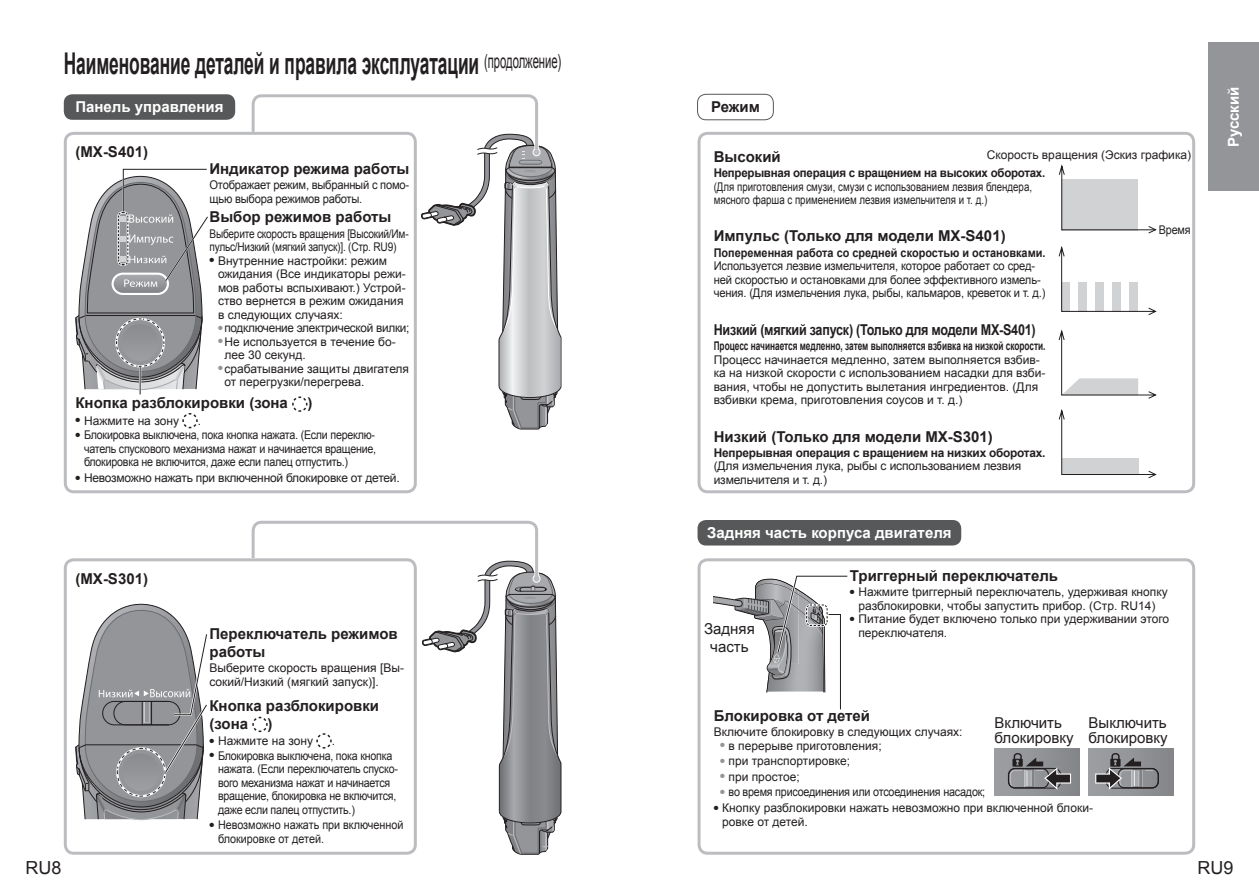
<style>
.page{position:relative;width:1259px;height:893px;background:#fff}
.page>*{position:absolute;margin:0;border:0;box-sizing:border-box;transform-origin:0 0}
.t1{font:700 30px "Arial";letter-spacing:-.005em;color:#231f20;scale:.58 1}
.t2{font:18px "Arial";color:#231f20}
.t3{font:700 15px/18px "Arial";color:#231f20}
.t4{font:700 15px "Arial";color:#fff}
.t5{font:15px/15px "Arial";color:#231f20}
.t6{font:700 15px "Arial";letter-spacing:-.02em;color:#231f20;scale:.84 1}
.t7{font:12px/13.5px "Arial";letter-spacing:-.01em;color:#231f20}
.t8{font:12px/13.5px "Arial";letter-spacing:-.01em;color:#231f20;scale:.89 1}
.t9{font:12px/13.5px "Arial";letter-spacing:-.01em;color:#231f20;scale:.93 1}
.t10{font:12px/13.5px "Arial";letter-spacing:-.01em;color:#231f20;scale:.81 1}
.t11{font:12px/13.5px "Arial";letter-spacing:-.01em;color:#231f20;scale:.9 1}
.t12{font:12px/13.5px "Arial";letter-spacing:-.01em;color:#231f20;scale:.84 1}
.t13{font:700 12px "Arial";letter-spacing:-.015em;color:#231f20;scale:.69 1}
.t14{font:700 12px "Arial";letter-spacing:-.015em;color:#231f20;scale:.91 1}
.t15{font:700 12px "Arial";letter-spacing:-.015em;color:#231f20;scale:.96 1}
.t16{font:700 12px "Arial";letter-spacing:-.015em;color:#231f20}
</style>
<div class="page">
<div style="left:1208px;top:43px;width:51px;height:148px;background:#939598"></div>
<div style="left:64px;top:94px;width:171px;height:26px;background:#57585a;border-radius:9px"></div>
<div style="left:697px;top:94px;width:76px;height:26px;border:1px solid #57585a;border-radius:9px"></div>
<div style="left:697px;top:520px;width:264px;height:25px;background:#57585a;border-radius:9px"></div>
<div style="left:64px;top:132px;width:353px;height:361px;border:3px solid #bcbdc0;border-radius:9px"></div>
<div style="left:697px;top:132px;width:498px;height:361px;border:3px solid #bcbdc0;border-radius:9px"></div>
<div style="left:697px;top:558px;width:498px;height:297px;border:3px solid #bcbdc0;border-radius:9px"></div>
<div style="left:64px;top:558px;width:353px;height:297px;border:3px solid #bcbdc0;border-radius:9px"></div>
<svg style="left:75px;top:604px;width:132px;height:216px"></svg>
<svg style="left:249px;top:520px;width:312px;height:335px"></svg>
<svg style="left:249px;top:94px;width:312px;height:335px"></svg>
<svg style="left:182px;top:413px;width:16px;height:16px"></svg>
<svg style="left:1058px;top:165px;width:98px;height:313px"></svg>
<div style="left:994px;top:749px;width:85px;height:47px;background:linear-gradient(to right,#9ea0a3,#85878a)"></div>
<div style="left:1008px;top:768px;width:41px;height:20px;border:1px solid #231f20;border-radius:6px"></div>
<svg style="left:1009px;top:753px;width:63px;height:39px"></svg>
<div style="left:1088px;top:749px;width:85px;height:47px;background:linear-gradient(to right,#9fa1a4,#828487)"></div>
<div style="left:1117px;top:768px;width:41px;height:20px;border:1px solid #231f20;border-radius:6px"></div>
<svg style="left:1094px;top:753px;width:59px;height:39px"></svg>
<svg style="left:713px;top:575px;width:135px;height:135px"></svg>
<svg style="left:75px;top:168px;width:133px;height:226px"></svg>
<h1 class="t1" style="left:64px;top:43px;width:859px">Наименование деталей и правила эксплуатации <sup>(продолжение)</sup></h1>
<p class="t4" style="left:75px;top:97px;width:150px">Панель управления</p>
<p class="t3" style="left:75px;top:143px;width:74px">(MX-S401)</p>
<p class="t3" style="left:209px;top:160px;width:201px">Индикатор режима работы</p>
<p class="t9" style="left:209px;top:178px;width:216px">Отображает режим, выбранный с помо&shy;щью выбора режимов работы.</p>
<p class="t3" style="left:209px;top:208px;width:183px">Выбор режимов работы</p>
<p class="t12" style="left:209px;top:227px;width:239px">Выберите скорость вращения [Высокий/Им&shy;пульс/Низкий (мягкий запуск)]. (Стр. RU9)</p>
<p class="t7" style="left:218px;top:254px;width:189px;text-indent:-9px">● Внутренние настройки: режим ожидания (Все индикаторы режи&shy;мов работы вспыхивают.) Устрой&shy;ство вернется в режим ожидания в следующих случаях:</p>
<p class="t7" style="left:218px;top:321px;width:193px"><sup>●</sup> подключение электрической вилки;</p>
<p class="t7" style="left:224px;top:335px;width:173px;text-indent:-6px"><sup>●</sup> Не используется в течение бо&shy;лее 30 секунд.</p>
<p class="t7" style="left:224px;top:362px;width:186px;text-indent:-6px"><sup>●</sup> срабатывание защиты двигателя от перегрузки/перегрева.</p>
<p class="t3" style="left:75px;top:394px;width:214px">Кнопка разблокировки (зона</p>
<p class="t3" style="left:307px;top:394px;width:6px">)</p>
<p class="t7" style="left:75px;top:414px;width:105px">● Нажмите на зону</p>
<p class="t7" style="left:198px;top:414px;width:5px">.</p>
<p class="t8" style="left:84px;top:428px;width:330px;text-align:justify;text-indent:-9px">● Блокировка выключена, пока кнопка нажата. (Если переклю&shy;чатель спускового механизма нажат и начинается вращение, блокировка не включится, даже если палец отпустить.)</p>
<p class="t7" style="left:75px;top:471px;width:326px">● Невозможно нажать при включенной блокировке от детей.</p>
<p class="t3" style="left:75px;top:570px;width:74px">(MX-S301)</p>
<p class="t3" style="left:209px;top:625px;width:190px">Переключатель режимов работы</p>
<p class="t7" style="left:209px;top:661px;width:196px">Выберите скорость вращения [Вы&shy;сокий/Низкий (мягкий запуск)].</p>
<p class="t3" style="left:209px;top:697px;width:171px">Кнопка разблокировки (зона</p>
<p class="t3" style="left:268px;top:715px;width:6px">)</p>
<p class="t7" style="left:209px;top:734px;width:105px">● Нажмите на зону</p>
<p class="t7" style="left:332px;top:734px;width:5px">.</p>
<p class="t8" style="left:218px;top:749px;width:204px;text-indent:-9px">● Блокировка выключена, пока кнопка нажата. (Если переключатель спуско&shy;вого механизма нажат и начинается вращение, блокировка не включится, даже если палец отпустить.)</p>
<p class="t11" style="left:218px;top:818px;width:208px;text-indent:-9px">● Невозможно нажать при включенной блокировке от детей.</p>
<p class="t3" style="left:711px;top:98px;width:50px">Режим</p>
<p class="t7" style="left:986px;top:148px;width:206px">Скорость вращения (Эскиз графика)</p>
<p class="t3" style="left:713px;top:148px;width:69px">Высокий</p>
<p class="t15" style="left:713px;top:164px;width:347px">Непрерывная операция с вращением на высоких оборотах.</p>
<p class="t10" style="left:713px;top:180px;width:395px">(Для приготовления смузи, смузи с использованием лезвия блендера, мясного фарша с применением лезвия измельчителя и т. д.)</p>
<p class="t3" style="left:713px;top:227px;width:293px">Импульс (Только для модели MX-S401)</p>
<p class="t14" style="left:713px;top:244px;width:366px">Попеременная работа со средней скоростью и остановками.</p>
<p class="t9" style="left:713px;top:259px;width:358px">Используется лезвие измельчителя, которое работает со сред&shy;ней скоростью и остановками для более эффективного измель&shy;чения. (Для измельчения лука, рыбы, кальмаров, креветок и т. д.)</p>
<p class="t6" style="left:713px;top:319px;width:385px">Низкий (мягкий запуск) (Только для модели MX-S401)</p>
<p class="t13" style="left:713px;top:337px;width:482px">Процесс начинается медленно, затем выполняется взбивка на низкой скорости.</p>
<p class="t7" style="left:713px;top:353px;width:333px">Процесс начинается медленно, затем выполняется взбив&shy;ка на низкой скорости с использованием насадки для взби&shy;вания, чтобы не допустить вылетания ингредиентов. (Для взбивки крема, приготовления соусов и т. д.)</p>
<p class="t3" style="left:713px;top:427px;width:281px">Низкий (Только для модели MX-S301)</p>
<p class="t16" style="left:713px;top:444px;width:333px">Непрерывная операция с вращением на низких оборотах.</p>
<p class="t7" style="left:713px;top:459px;width:309px">(Для измельчения лука, рыбы с использованием лезвия измельчителя и т. д.)</p>
<p class="t11" style="left:1159px;top:222px;width:37px">Время</p>
<p class="t4" style="left:707px;top:522px;width:246px">Задняя часть корпуса двигателя</p>
<p class="t5" style="left:704px;top:619px;width:52px;line-height:18px;text-align:center">Задняя часть</p>
<p class="t3" style="left:850px;top:567px;width:210px">Триггерный переключатель</p>
<p class="t7" style="left:850px;top:585px;width:319px;text-align:center">● Нажмите tриггерный переключатель, удерживая кнопку разблокировки, чтобы запустить прибор. (Стр. RU14)</p>
<p class="t7" style="left:858px;top:612px;width:312px;text-indent:-9px">● Питание будет включено только при удерживании этого переключателя.</p>
<p class="t3" style="left:713px;top:706px;width:158px">Блокировка от детей</p>
<p class="t7" style="left:713px;top:725px;width:250px">Включите блокировку в следующих случаях:</p>
<p class="t7" style="left:720px;top:738px;width:163px"><sup>●</sup> в перерыве приготовления;</p>
<p class="t7" style="left:720px;top:754px;width:132px"><sup>●</sup> при транспортировке;</p>
<p class="t7" style="left:720px;top:770px;width:81px"><sup>●</sup> при простое;</p>
<p class="t11" style="left:720px;top:785px;width:296px"><sup>●</sup> во время присоединения или отсоединения насадок;</p>
<p class="t7" style="left:722px;top:801px;width:372px;text-indent:-9px">● Кнопку разблокировки нажать невозможно при включенной блоки&shy;ровке от детей.</p>
<p class="t5" style="left:994px;top:715px;width:81px">Включить блокировку</p>
<p class="t5" style="left:1088px;top:715px;width:81px">Выключить блокировку</p>
<p class="t4" style="left:1223px;top:147px;width:62px;rotate:-90deg">Русский</p>
<h2 class="t2" style="left:26px;top:856px;width:37px">RU8</h2>
<h2 class="t2" style="left:1197px;top:856px;width:37px">RU9</h2>
</div>
